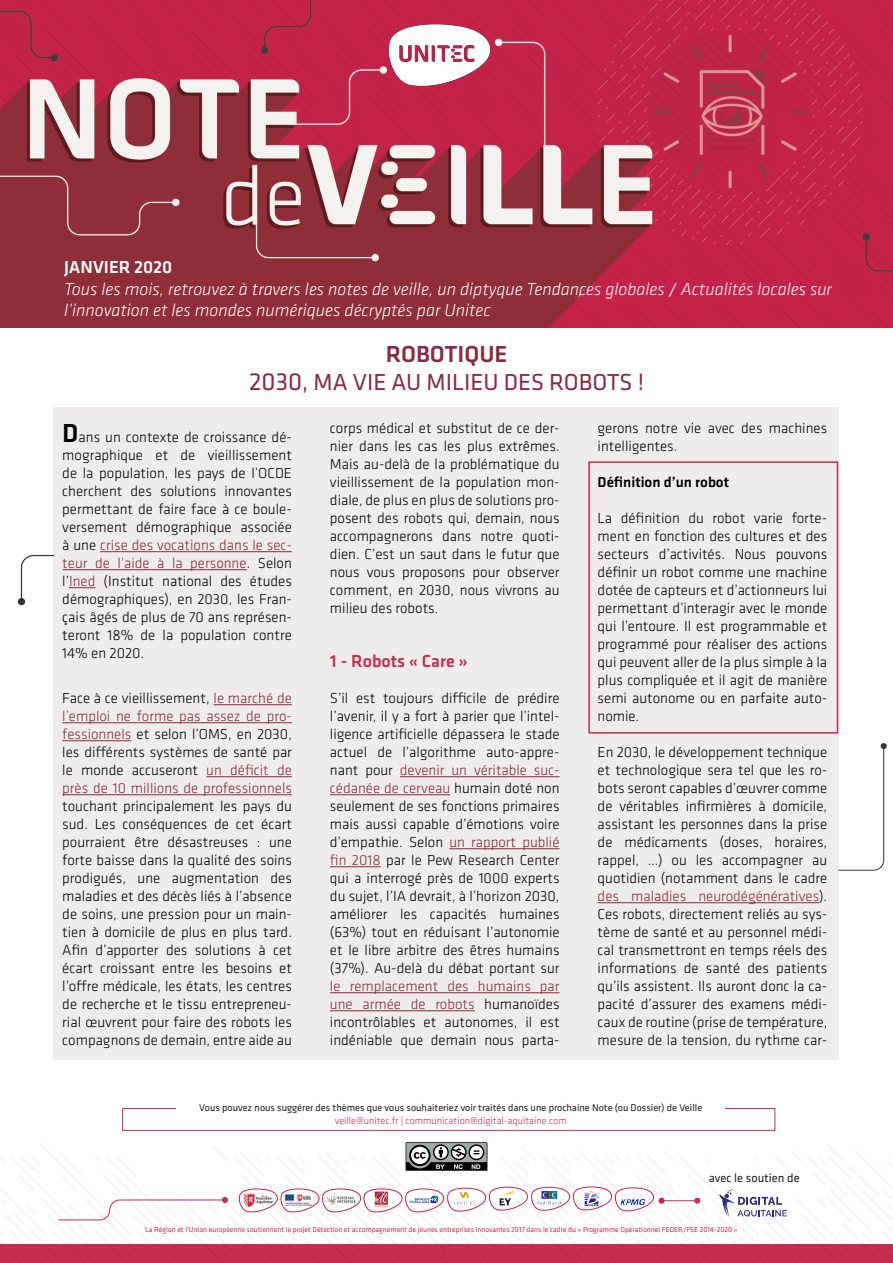
<style>
.page{position:relative;width:893px;height:1263px;background:#fff}
.page>*{position:absolute;margin:0;border:0;box-sizing:border-box;transform-origin:0 0}
.t1{font:24px/28.5px "Klavika";color:#882a41;text-align:center}
.t2{font:italic 300 18px/21px "Klavika";color:#fff}
.t3{font:500 18px "Klavika";color:#c72d51}
.t4{font:500 18px "Klavika";color:#fff}
.t5{font:300 15px/18px "Klavika";color:#000001;text-align:justify}
.t6{font:300 15px/18px "Klavika";color:#882a3d;text-align:justify}
.t7{font:500 15px "Klavika";color:#000001}
.t8{font:12.45px "Klavika";color:#231f20}
.t9{font:10.2px "Klavika";color:#231f20}
.t10{font:300 10.2px "Klavika";color:#c72c51}
.t11{font:7.5px "Klavika";color:#c72d51}
.s1{font-weight:500}
.s2{font-size:25.5px}
.s3{font-weight:500;font-size:27px}
.s4{color:#882a3d}
.s5{color:#000001}
</style>
<div class="page">
<img style="left:0;top:0;width:893px;height:327px">
<svg style="left:57px;top:277px;width:781px;height:50px;background:#a0293d"></svg>
<img style="left:384px;top:23px;width:110px;height:65px">
<div style="left:53px;top:407px;width:785px;height:652px;background:#efedec"></div>
<hr style="left:100px;top:551px;width:192px;height:1px;background:#882a3d">
<hr style="left:62px;top:569px;width:185px;height:1px;background:#882a3d">
<svg style="left:69px;top:587px;width:26px;height:1px"></svg>
<hr style="left:214px;top:704px;width:78px;height:1px;background:#882a3d">
<hr style="left:62px;top:722px;width:230px;height:1px;background:#882a3d">
<hr style="left:62px;top:740px;width:69px;height:1px;background:#882a3d">
<hr style="left:206px;top:776px;width:86px;height:1px;background:#882a3d">
<hr style="left:62px;top:794px;width:230px;height:1px;background:#882a3d">
<hr style="left:400px;top:776px;width:160px;height:1px;background:#882a3d">
<hr style="left:330px;top:794px;width:120px;height:1px;background:#882a3d">
<hr style="left:449px;top:848px;width:111px;height:1px;background:#882a3d">
<hr style="left:330px;top:866px;width:51px;height:1px;background:#882a3d">
<hr style="left:330px;top:992px;width:230px;height:1px;background:#882a3d">
<hr style="left:330px;top:1010px;width:145px;height:1px;background:#882a3d">
<hr style="left:598px;top:902px;width:221px;height:1px;background:#882a3d">
<svg style="left:838px;top:743px;width:49px;height:128px"></svg>
<svg style="left:21px;top:555px;width:33px;height:47px"></svg>
<div style="left:18px;top:598px;width:7px;height:7px;background:#333637;border-radius:50%"></div>
<svg style="left:122px;top:1108px;width:653px;height:23px"></svg>
<div style="left:177px;top:1104px;width:548px;height:10px;background:#fff"></div>
<svg style="left:0;top:1142px;width:893px;height:121px"></svg>
<img style="left:618px;top:1193px;width:31px;height:12px">
<div style="left:588px;top:461px;width:250px;height:273px;border:2px solid #c72d51"></div>
<p class="t4" style="left:64px;top:255px;width:110px">JANVIER 2020</p>
<p class="t2" style="left:64px;top:279px;width:769px">Tous les mois, retrouvez à travers les notes de veille, un diptyque Tendances globales / Actualités locales sur l’innovation et les mondes numériques décryptés par Unitec</p>
<h1 class="t1" style="left:249px;top:339px;width:396px"><span class="s1">ROBOTIQUE<br></span><span class="s2">2030</span>, MA VIE AU MILIEU DES ROBOTS !</h1>
<p class="t5" style="left:62px;top:428px;width:231px"><span class="s3">D</span>ans un contexte de croissance dé&shy;mographique et de vieillissement de la population, les pays de l’OCDE cherchent des solutions innovantes permettant de faire face à ce boule&shy;versement démographique associée à une <span class="s4">crise des vocations dans le sec&shy;teur de l’aide à la personne</span>. Selon l’<span class="s4">Ined</span> (Institut national des études démographiques), en 2030, les Fran&shy;çais âgés de plus de 70 ans représen&shy;teront 18% de la population contre 14% en 2020.</p>
<p class="t6" style="left:62px;top:689px;width:231px"><span class="s5">Face à ce vieillissement,</span> le marché de l’emploi ne forme pas assez de pro&shy;fessionnels <span class="s5">et selon l’OMS, en 2030, les différents systèmes de santé par le monde accuseront</span> un déficit de près de 10 millions de professionnels</p>
<p class="t5" style="left:62px;top:797px;width:231px">touchant principalement les pays du sud. Les conséquences de cet écart pourraient être désastreuses : une forte baisse dans la qualité des soins prodigués, une augmentation des maladies et des décès liés à l’absence de soins, une pression pour un main&shy;tien à domicile de plus en plus tard.<br>Afin d’apporter des solutions à cet écart croissant entre les besoins et l’offre médicale, les états, les centres de recherche et le tissu entrepreneu&shy;rial œuvrent pour faire des robots les compagnons de demain, entre aide au</p>
<p class="t5" style="left:330px;top:419px;width:231px">corps médical et substitut de ce der&shy;nier dans les cas les plus extrêmes.<br>Mais au-delà de la problématique du vieillissement de la population mon&shy;diale, de plus en plus de solutions pro&shy;posent des robots qui, demain, nous accompagnerons dans notre quoti&shy;dien. C’est un saut dans le futur que nous vous proposons pour observer comment, en 2030, nous vivrons au milieu des robots.</p>
<p class="t5" style="left:598px;top:419px;width:231px">gerons notre vie avec des machines intelligentes.</p>
<p class="t7" style="left:598px;top:472px;width:133px">Définition d’un robot</p>
<p class="t5" style="left:598px;top:509px;width:231px">La définition du robot varie forte&shy;ment en fonction des cultures et des secteurs d’activités. Nous pouvons définir un robot comme une machine dotée de capteurs et d’actionneurs lui permettant d’interagir avec le monde qui l’entoure. Il est programmable et programmé pour réaliser des actions qui peuvent aller de la plus simple à la plus compliquée et il agit de manière semi autonome ou en parfaite auto&shy;nomie.</p>
<p class="t5" style="left:598px;top:743px;width:231px">En 2030, le développement technique et technologique sera tel que les ro&shy;bots seront capables d’œuvrer comme de véritables infirmières à domicile, assistant les personnes dans la prise de médicaments (doses, horaires, rappel, …) ou les accompagner au quotidien (notamment dans le cadre <span class="s4">des maladies neurodégénératives</span>).<br>Ces robots, directement reliés au sys&shy;tème de santé et au personnel médi&shy;cal transmettront en temps réels des informations de santé des patients qu’ils assistent. Ils auront donc la ca&shy;pacité d’assurer des examens médi&shy;caux de routine (prise de température, mesure de la tension, du rythme car-</p>
<p class="t3" style="left:330px;top:649px;width:139px">1 - Robots « Care »</p>
<p class="t5" style="left:330px;top:689px;width:231px">S’il est toujours difficile de prédire l’avenir, il y a fort à parier que l’intel&shy;ligence artificielle dépassera le stade actuel de l’algorithme auto-appre&shy;nant pour <span class="s4">devenir un véritable suc&shy;cédanée de cerveau</span> humain doté non seulement de ses fonctions primaires mais aussi capable d’émotions voire d’empathie. Selon <span class="s4">un rapport publié fin 2018</span> par le Pew Research Center qui a interrogé près de 1000 experts du sujet, l’IA devrait, à l’horizon 2030, améliorer les capacités humaines (63%) tout en réduisant l’autonomie et le libre arbitre des êtres humains (37%). Au-delà du débat portant sur</p>
<p class="t5" style="left:330px;top:977px;width:231px"><span class="s4">le remplacement des humains par une armée de robots</span> humanoïdes incontrôlables et autonomes, il est indéniable que demain nous parta-</p>
<p class="t9" style="left:199px;top:1101px;width:505px">Vous pouvez nous suggérer des thèmes que vous souhaiteriez voir traités dans une prochaine Note (ou Dossier) de Veille</p>
<p class="t10" style="left:335px;top:1114px;width:234px">veille@unitec.fr | communication@digital-aquitaine.com</p>
<p class="t8" style="left:709px;top:1169px;width:93px">avec le soutien de</p>
<p class="t11" style="left:145px;top:1224px;width:594px">La Région et l’Union européenne soutiennent le projet Détection et accompagnement de jeunes entreprises innovantes 2017 dans le cadre du « Programme Opérationnel FEDER/FSE 2014-2020 »</p>
</div>
